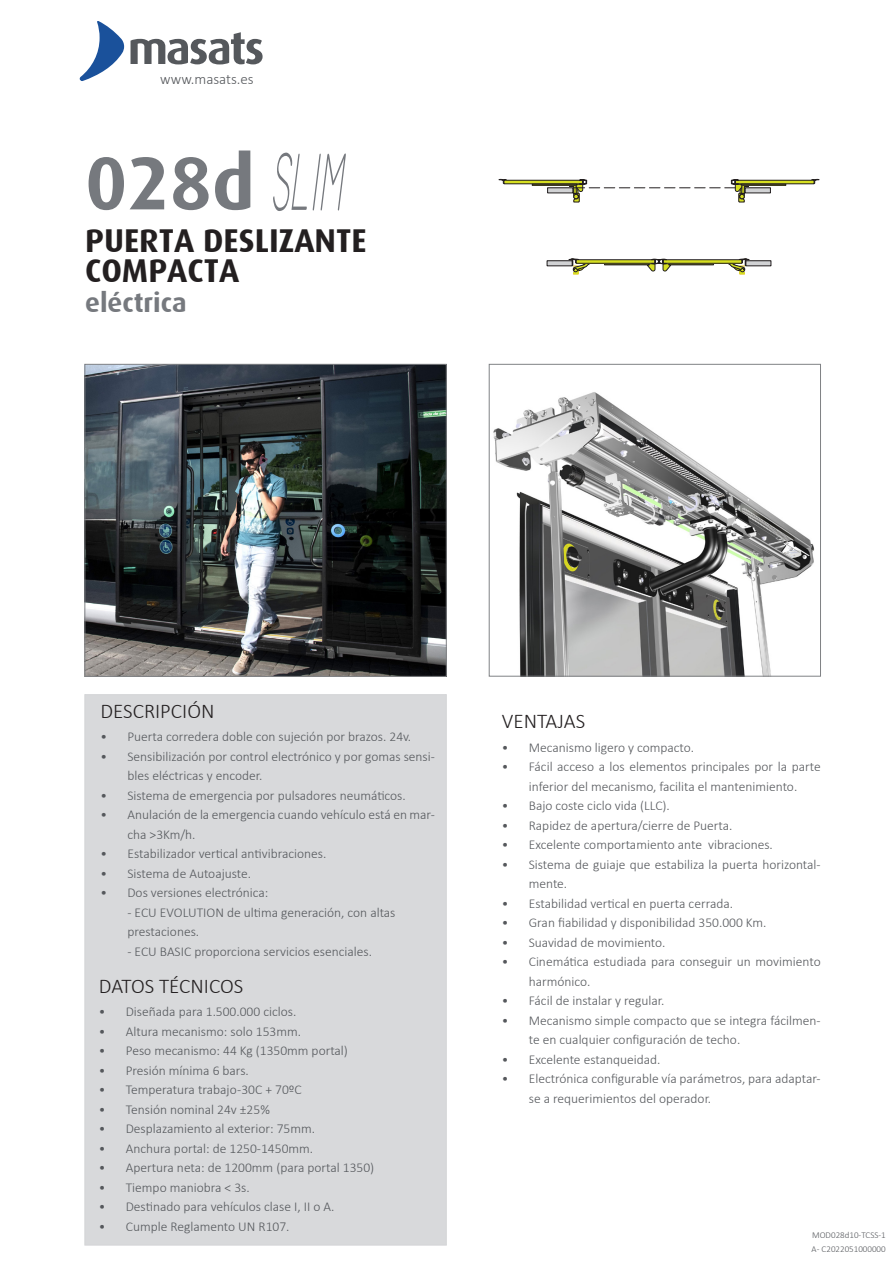
<style>
.page{position:relative;width:893px;height:1263px;background:#fff}
.page>*{position:absolute;margin:0;border:0;box-sizing:border-box;transform-origin:0 0}
.t1{font:700 75px "Dax";color:#76797e}
.t2{font:700 33px/30px "Dax";color:#231f20}
.t3{font:700 27px "Dax";color:#76797e}
.t4{font:300 21px "Calibri";color:#231f20}
.t5{font:300 15px "Calibri";color:#55585c}
.t6{font:300 13.5px/19.5px "Calibri";color:#55585c}
.t7{font:300 9px/13.5px "Calibri";color:#55585c}
</style>
<div class="page">
<div style="left:85px;top:694px;width:361px;height:551px;background:#d8d9db"></div>
<div style="left:745px;top:188px;width:25px;height:5px;background:#d1d2d4"></div>
<svg style="left:811px;top:179px;width:8px;height:4px"></svg>
<div style="left:735px;top:180px;width:79px;height:4px;border:1px solid #231f20"></div>
<div style="left:741px;top:184px;width:45px;height:1px;border:1px solid #231f20"></div>
<div style="left:669px;top:264px;width:45px;height:1px;border:1px solid #231f20"></div>
<div style="left:746px;top:261px;width:25px;height:5px;background:#d1d2d4"></div>
<svg style="left:728px;top:259px;width:21px;height:15px"></svg>
<div style="left:548px;top:188px;width:25px;height:5px;background:#d1d2d4"></div>
<svg style="left:499px;top:179px;width:8px;height:4px"></svg>
<div style="left:504px;top:180px;width:79px;height:4px;border:1px solid #231f20"></div>
<div style="left:532px;top:184px;width:45px;height:1px;border:1px solid #231f20"></div>
<svg style="left:569px;top:180px;width:180px;height:22px"></svg>
<div style="left:604px;top:264px;width:45px;height:1px;border:1px solid #231f20"></div>
<div style="left:547px;top:261px;width:25px;height:5px;background:#d1d2d4"></div>
<svg style="left:569px;top:259px;width:21px;height:15px"></svg>
<svg style="left:647px;top:259px;width:24px;height:12px"></svg>
<img style="left:493px;top:392px;width:322px;height:282px">
<div style="left:489px;top:364px;width:332px;height:312px;border:1px solid #808285"></div>
<img style="left:87px;top:366px;width:357px;height:308px">
<div style="left:85px;top:364px;width:361px;height:312px;border:1px solid #808285"></div>
<svg style="left:273px;top:152px;width:73px;height:59px"></svg>
<svg style="left:131px;top:32px;width:132px;height:32px"></svg>
<svg style="left:80px;top:21px;width:44px;height:60px"></svg>
<p class="t5" style="left:160px;top:69px;width:95px">www.masats.es</p>
<h1 class="t1" style="left:85px;top:141px;width:171px">028d</h1>
<h2 class="t2" style="left:85px;top:226px;width:283px">PUERTA DESLIZANTE<br>COMPACTA</h2>
<h3 class="t3" style="left:85px;top:288px;width:103px">eléctrica</h3>
<p class="t4" style="left:100px;top:698px;width:116px">DESCRIPCIÓN</p>
<p class="t6" style="left:100px;top:727px;width:312px">• Puerta corredera doble con sujeción por brazos. 24v.</p>
<p class="t6" style="left:127px;top:746px;width:309px;text-indent:-27px">• Sensibilización por control electrónico y por gomas sensi&shy;bles eléctricas y encoder.</p>
<p class="t6" style="left:100px;top:785px;width:307px">• Sistema de emergencia por pulsadores neumáticos.</p>
<p class="t6" style="left:127px;top:805px;width:309px;text-indent:-27px">• Anulación de la emergencia cuando vehículo está en mar&shy;cha &gt;3Km/h.</p>
<p class="t6" style="left:100px;top:844px;width:228px">• Estabilizador vertical antivibraciones.</p>
<p class="t6" style="left:100px;top:863px;width:152px">• Sistema de Autoajuste.</p>
<p class="t6" style="left:100px;top:883px;width:170px">• Dos versiones electrónica:</p>
<p class="t6" style="left:127px;top:902px;width:270px">- ECU EVOLUTION de ultima generación, con altas prestaciones.</p>
<p class="t6" style="left:127px;top:941px;width:246px">- ECU BASIC proporciona servicios esenciales.</p>
<p class="t4" style="left:99px;top:973px;width:146px">DATOS TÉCNICOS</p>
<p class="t6" style="left:99px;top:1002px;width:199px">• Diseñada para 1.500.000 ciclos.</p>
<p class="t6" style="left:99px;top:1021px;width:204px">• Altura mecanismo: solo 153mm.</p>
<p class="t6" style="left:99px;top:1041px;width:251px">• Peso mecanismo: 44 Kg (1350mm portal)</p>
<p class="t6" style="left:99px;top:1060px;width:152px">• Presión mínima 6 bars.</p>
<p class="t6" style="left:99px;top:1080px;width:204px">• Temperatura trabajo-30C + 70ºC</p>
<p class="t6" style="left:99px;top:1099px;width:173px">• Tensión nominal 24v ±25%</p>
<p class="t6" style="left:99px;top:1119px;width:218px">• Desplazamiento al exterior: 75mm.</p>
<p class="t6" style="left:99px;top:1138px;width:216px">• Anchura portal: de 1250-1450mm.</p>
<p class="t6" style="left:99px;top:1158px;width:277px">• Apertura neta: de 1200mm (para portal 1350)</p>
<p class="t6" style="left:99px;top:1177px;width:152px">• Tiempo maniobra &lt; 3s.</p>
<p class="t6" style="left:99px;top:1197px;width:237px">• Destinado para vehículos clase I, II o A.</p>
<p class="t6" style="left:99px;top:1216px;width:192px">• Cumple Reglamento UN R107.</p>
<p class="t4" style="left:502px;top:708px;width:85px">VENTAJAS</p>
<p class="t6" style="left:502px;top:737px;width:194px">• Mecanismo ligero y compacto.</p>
<p class="t6" style="left:502px;top:757px;width:320px;text-align:center">• Fácil acceso a los elementos principales por la parte inferior del mecanismo, facilita el mantenimiento.</p>
<p class="t6" style="left:502px;top:796px;width:170px">• Bajo coste ciclo vida (LLC).</p>
<p class="t6" style="left:502px;top:815px;width:232px">• Rapidez de apertura/cierre de Puerta.</p>
<p class="t6" style="left:502px;top:835px;width:273px">• Excelente comportamiento ante vibraciones.</p>
<p class="t6" style="left:529px;top:854px;width:293px;text-indent:-27px">• Sistema de guiaje que estabiliza la puerta horizontal&shy;mente.</p>
<p class="t6" style="left:502px;top:893px;width:233px">• Estabilidad vertical en puerta cerrada.</p>
<p class="t6" style="left:502px;top:913px;width:266px">• Gran fiabilidad y disponibilidad 350.000 Km.</p>
<p class="t6" style="left:502px;top:932px;width:165px">• Suavidad de movimiento.</p>
<p class="t6" style="left:529px;top:952px;width:293px;text-indent:-27px">• Cinemática estudiada para conseguir un movimiento harmónico.</p>
<p class="t6" style="left:502px;top:991px;width:164px">• Fácil de instalar y regular.</p>
<p class="t6" style="left:529px;top:1010px;width:293px;text-indent:-27px">• Mecanismo simple compacto que se integra fácilmen&shy;te en cualquier configuración de techo.</p>
<p class="t6" style="left:502px;top:1049px;width:160px">• Excelente estanqueidad.</p>
<p class="t6" style="left:529px;top:1069px;width:293px;text-indent:-27px">• Electrónica configurable vía parámetros, para adaptar&shy;se a requerimientos del operador.</p>
<p class="t7" style="left:811px;top:1228px;width:76px">MOD028d10-TCSS-1<br>A - C2022051000000</p>
</div>
